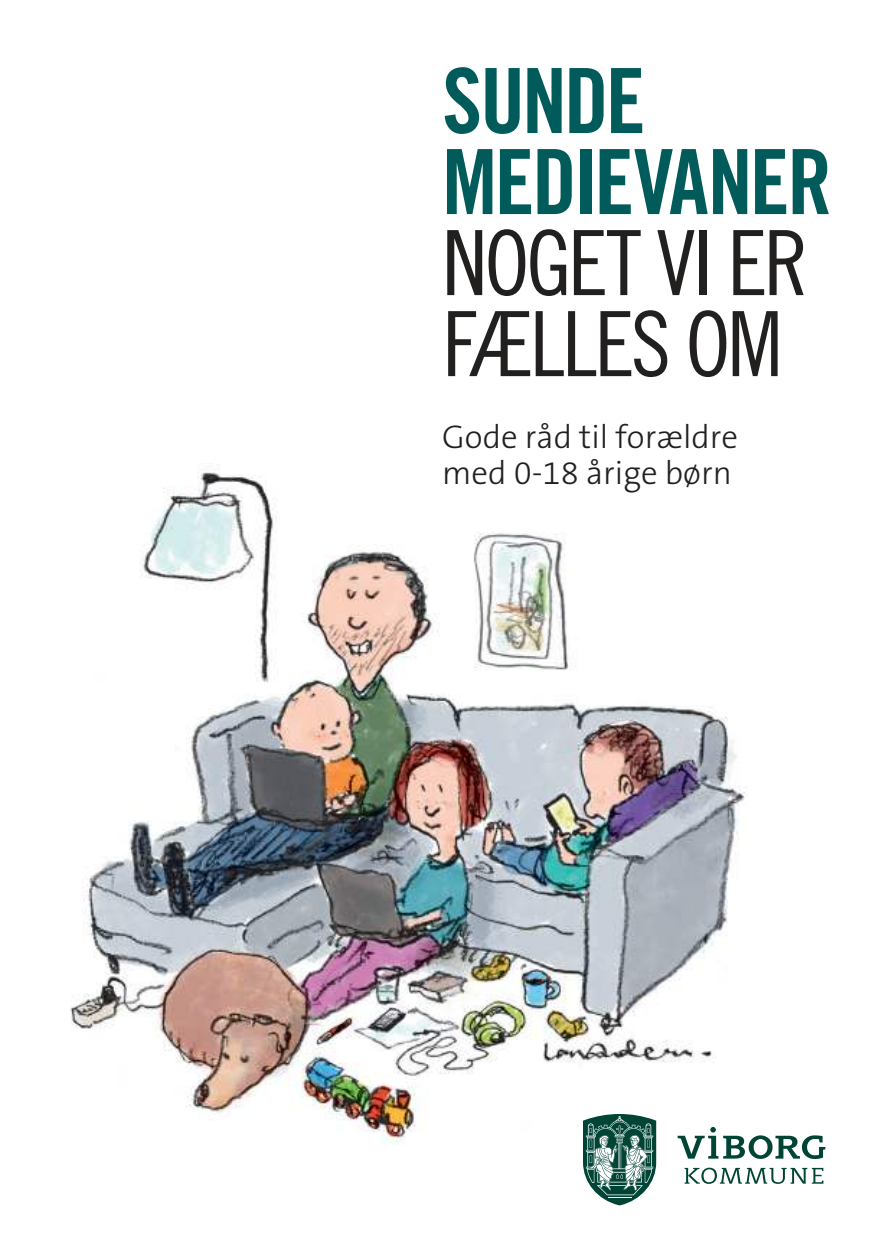
<style>
.page{position:relative;width:893px;height:1259px;background:#fff}
.page>*{position:absolute;margin:0;border:0;box-sizing:border-box;transform-origin:0 0}
.t1{font:90px/81px "Trade Gothic LT Std Cn 18";letter-spacing:-.035em;color:#221f1f}
.t2{font:90px/81px "Trade Gothic LT Std Bd Cn 20";letter-spacing:-.035em;color:#005b5a}
.t3{font:300 33px/36px "The Sans B3";color:#221f1f}
</style>
<div class="page">
<img style="left:70px;top:466px;width:676px;height:678px">
<svg style="left:678px;top:1127px;width:147px;height:32px"></svg>
<svg style="left:684px;top:1167px;width:139px;height:17px"></svg>
<svg style="left:583px;top:1114px;width:73px;height:91px"></svg>
<h1 class="t2" style="left:442px;top:55px;width:391px">SUNDE<br>MEDIEVANER</h1>
<h1 class="t1" style="left:442px;top:219px;width:368px">NOGET VI ER<br>FÆLLES OM</h1>
<p class="t3" style="left:442px;top:422px;width:297px">Gode råd til forældre med 0-18 årige børn</p>
</div>
